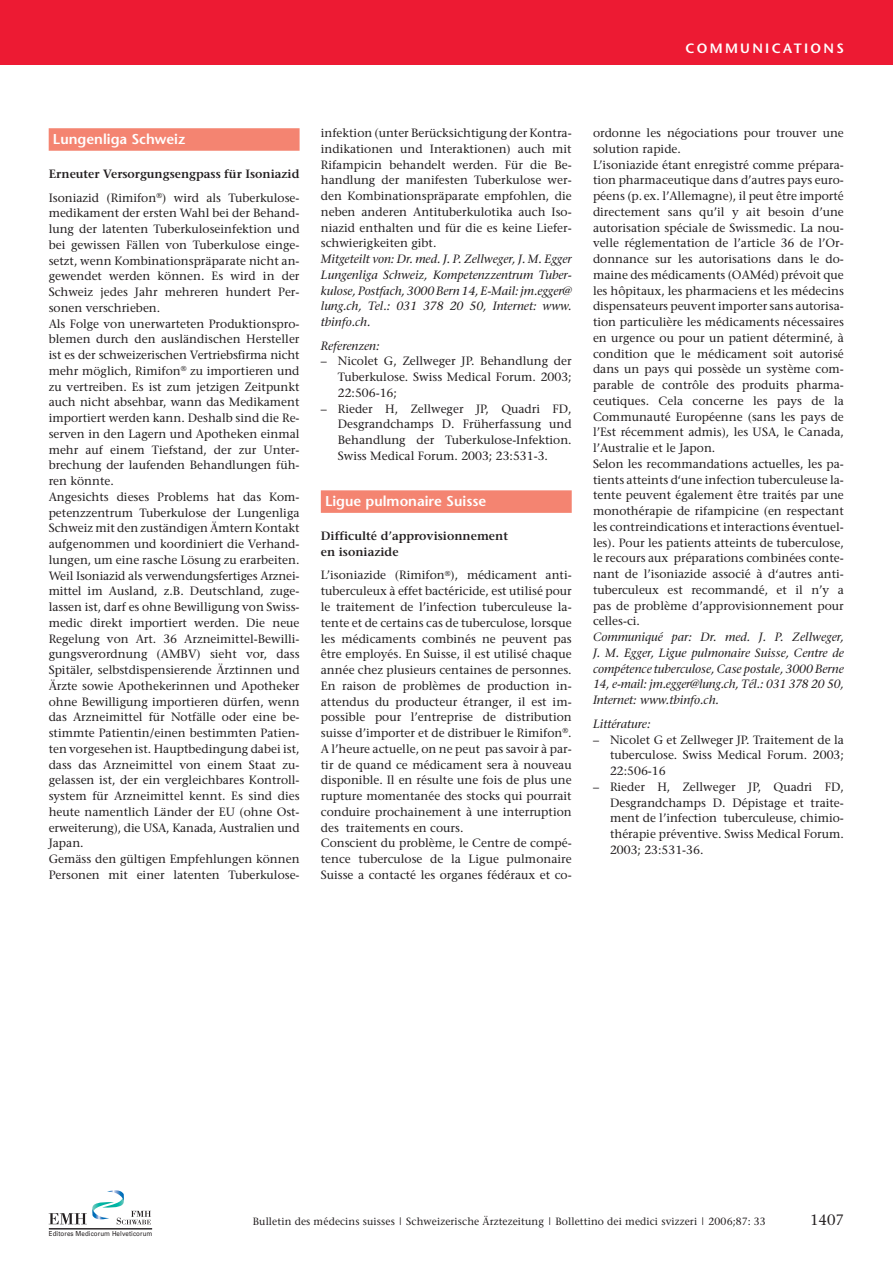
<style>
.page{position:relative;width:893px;height:1263px;background:#fff}
.page>*{position:absolute;margin:0;border:0;box-sizing:border-box;transform-origin:0 0}
.t1{font:15px "Stone Serif";color:#231f20}
.t2{font:600 14.25px "Stone Sans";color:#fff}
.t3{font:600 13.5px "Stone Sans";letter-spacing:.17em;color:#fff}
.t4{font:12px/15.8px "Stone Serif";color:#231f20;text-align:justify}
.t5{font:italic 12px/15.8px "Stone Serif";color:#231f20;text-align:justify}
.t6{font:600 12px/23.5px "Stone Serif";color:#231f20}
.t7{font:10.5px "Stone Serif";letter-spacing:.01em;color:#231f20}
.t8{font:6.9px "Univers";letter-spacing:.015em;color:#231f20;scale:.9 1}
.s1{font-weight:400}
</style>
<div class="page">
<div style="left:49px;top:128px;width:251px;height:23px;background:#f48471"></div>
<div style="left:321px;top:490px;width:251px;height:23px;background:#f48471"></div>
<svg style="left:49px;top:1190px;width:102px;height:34px"></svg>
<hr style="left:49px;top:1228px;width:103px;height:1px;background:#231f20">
<div style="left:0;top:0;width:893px;height:64px;background:#ed1a33"></div>
<p class="t3" style="left:685px;top:42px;width:160px">COMMUNICATIONS</p>
<p class="t2" style="left:53px;top:134px;width:134px">Lungenliga Schweiz</p>
<p class="t6" style="left:49px;top:163px;width:252px">Erneuter Versorgungsengpass für Isoniazid<br><span class="s1">Isoniazid (Rimifon</span><sup>®</sup><span class="s1">) wird als Tuberkulose-</span></p>
<p class="t4" style="left:49px;top:206px;width:252px;text-align:left">medikament der ersten Wahl bei der Behand&shy;lung der latenten Tuberkuloseinfektion und bei gewissen Fällen von Tuberkulose einge&shy;setzt, wenn Kombinationspräparate nicht an&shy;gewendet werden können. Es wird in der Schweiz jedes Jahr mehreren hundert Per&shy;sonen verschrieben.<br>Als Folge von unerwarteten Produktionspro&shy;blemen durch den ausländischen Hersteller ist es der schweizerischen Vertriebsfirma nicht mehr möglich, Rimifon<sup>®</sup> zu importieren und zu vertreiben. Es ist zum jetzigen Zeitpunkt auch nicht absehbar, wann das Medikament importiert werden kann. Deshalb sind die Re&shy;serven in den Lagern und Apotheken einmal mehr auf einem Tiefstand, der zur Unter&shy;brechung der laufenden Behandlungen füh&shy;ren könnte.<br>Angesichts dieses Problems hat das Kom&shy;petenzzentrum Tuberkulose der Lungenliga Schweiz mit den zuständigen Ämtern Kontakt aufgenommen und koordiniert die Verhand&shy;lungen, um eine rasche Lösung zu erarbeiten.<br>Weil Isoniazid als verwendungsfertiges Arznei&shy;mittel im Ausland, z.B. Deutschland, zuge&shy;lassen ist, darf es ohne Bewilligung von Swiss&shy;medic direkt importiert werden. Die neue Regelung von Art. 36 Arzneimittel-Bewilli&shy;gungsverordnung (AMBV) sieht vor, dass Spitäler, selbstdispensierende Ärztinnen und Ärzte sowie Apothekerinnen und Apotheker ohne Bewilligung importieren dürfen, wenn das Arzneimittel für Notfälle oder eine be&shy;stimmte Patientin/einen bestimmten Patien&shy;ten vorgesehen ist. Hauptbedingung dabei ist, dass das Arzneimittel von einem Staat zu&shy;gelassen ist, der ein vergleichbares Kontroll&shy;system für Arzneimittel kennt. Es sind dies heute namentlich Länder der EU (ohne Ost&shy;erweiterung), die USA, Kanada, Australien und Japan.<br>Gemäss den gültigen Empfehlungen können Personen mit einer latenten Tuberkulose-</p>
<p class="t4" style="left:321px;top:126px;width:252px">infektion (unter Berücksichtigung der Kontra&shy;indikationen und Interaktionen) auch mit Rifampicin behandelt werden. Für die Be&shy;handlung der manifesten Tuberkulose wer&shy;den Kombinationspräparate empfohlen, die neben anderen Antituberkulotika auch Iso&shy;niazid enthalten und für die es keine Liefer&shy;schwierigkeiten gibt.</p>
<p class="t5" style="left:321px;top:252px;width:252px">Mitgeteilt von: Dr. med. J. P. Zellweger, J. M. Egger Lungenliga Schweiz, Kompetenzzentrum Tuber&shy;kulose, Postfach, 3000 Bern 14, E-Mail: jm.egger@ lung.ch, Tel.: 031 378 20 50, Internet: www. tbinfo.ch.</p>
<p class="t5" style="left:321px;top:339px;width:60px">Referenzen:</p>
<p class="t4" style="left:338px;top:354px;width:235px;text-indent:-17px">– Nicolet G, Zellweger JP. Behandlung der Tuberkulose. Swiss Medical Forum. 2003; 22:506-16;</p>
<p class="t4" style="left:338px;top:402px;width:235px;text-indent:-17px">– Rieder H, Zellweger JP, Quadri FD, Desgrandchamps D. Früherfassung und Behandlung der Tuberkulose-Infektion.<br>Swiss Medical Forum. 2003; 23:531-3.</p>
<p class="t2" style="left:325px;top:496px;width:163px">Ligue pulmonaire Suisse</p>
<p class="t6" style="left:321px;top:529px;width:189px;line-height:15.8px">Difficulté d’approvisionnement en isoniazide</p>
<p class="t4" style="left:321px;top:568px;width:252px;text-align:left">L’isoniazide (Rimifon<sup>®</sup>), médicament anti&shy;tuberculeux à effet bactéricide, est utilisé pour le traitement de l’infection tuberculeuse la&shy;tente et de certains cas de tuberculose, lorsque les médicaments combinés ne peuvent pas être employés. En Suisse, il est utilisé chaque année chez plusieurs centaines de personnes.<br>En raison de problèmes de production in&shy;attendus du producteur étranger, il est im&shy;possible pour l’entreprise de distribution suisse d’importer et de distribuer le Rimifon<sup>®</sup>.<br>A l’heure actuelle, on ne peut pas savoir à par&shy;tir de quand ce médicament sera à nouveau disponible. Il en résulte une fois de plus une rupture momentanée des stocks qui pourrait conduire prochainement à une interruption des traitements en cours.<br>Conscient du problème, le Centre de compé&shy;tence tuberculose de la Ligue pulmonaire Suisse a contacté les organes fédéraux et co-</p>
<p class="t4" style="left:593px;top:126px;width:252px;text-align:left">ordonne les négociations pour trouver une solution rapide.<br>L’isoniazide étant enregistré comme prépara&shy;tion pharmaceutique dans d’autres pays euro&shy;péens (p.ex. l’Allemagne), il peut être importé directement sans qu’il y ait besoin d’une autorisation spéciale de Swissmedic. La nou&shy;velle réglementation de l’article 36 de l’Or&shy;donnance sur les autorisations dans le do&shy;maine des médicaments (OAMéd) prévoit que les hôpitaux, les pharmaciens et les médecins dispensateurs peuvent importer sans autorisa&shy;tion particulière les médicaments nécessaires en urgence ou pour un patient déterminé, à condition que le médicament soit autorisé dans un pays qui possède un système com&shy;parable de contrôle des produits pharma&shy;ceutiques. Cela concerne les pays de la Communauté Européenne (sans les pays de l’Est récemment admis), les USA, le Canada, l’Australie et le Japon.<br>Selon les recommandations actuelles, les pa&shy;tients atteints d‘une infection tuberculeuse la&shy;tente peuvent également être traités par une monothérapie de rifampicine (en respectant les contreindications et interactions éventuel&shy;les). Pour les patients atteints de tuberculose, le recours aux préparations combinées conte&shy;nant de l’isoniazide associé à d‘autres anti&shy;tuberculeux est recommandé, et il n’y a pas de problème d’approvisionnement pour celles-ci.</p>
<p class="t5" style="left:593px;top:630px;width:252px">Communiqué par: Dr. med. J. P. Zellweger, J. M. Egger, Ligue pulmonaire Suisse, Centre de compétence tuberculose, Case postale, 3000 Berne 14, e-mail: jm.egger@lung.ch, Tél.: 031 378 20 50, Internet: www.tbinfo.ch.</p>
<p class="t5" style="left:593px;top:717px;width:59px">Littérature:</p>
<p class="t4" style="left:610px;top:732px;width:235px;text-indent:-17px">– Nicolet G et Zellweger JP. Traitement de la tuberculose. Swiss Medical Forum. 2003; 22:506-16</p>
<p class="t4" style="left:610px;top:780px;width:235px;text-indent:-17px">– Rieder H, Zellweger JP, Quadri FD, Desgrandchamps D. Dépistage et traite&shy;ment de l’infection tuberculeuse, chimio&shy;thérapie préventive. Swiss Medical Forum.<br>2003; 23:531-36.</p>
<p class="t8" style="left:49px;top:1229px;width:117px">Editores Medicorum Helveticorum</p>
<p class="t7" style="left:253px;top:1217px;width:515px">Bulletin des médecins suisses | Schweizerische Ärztezeitung | Bollettino dei medici svizzeri | 2006;87: 33</p>
<p class="t1" style="left:810px;top:1213px;width:35px">1407</p>
</div>
